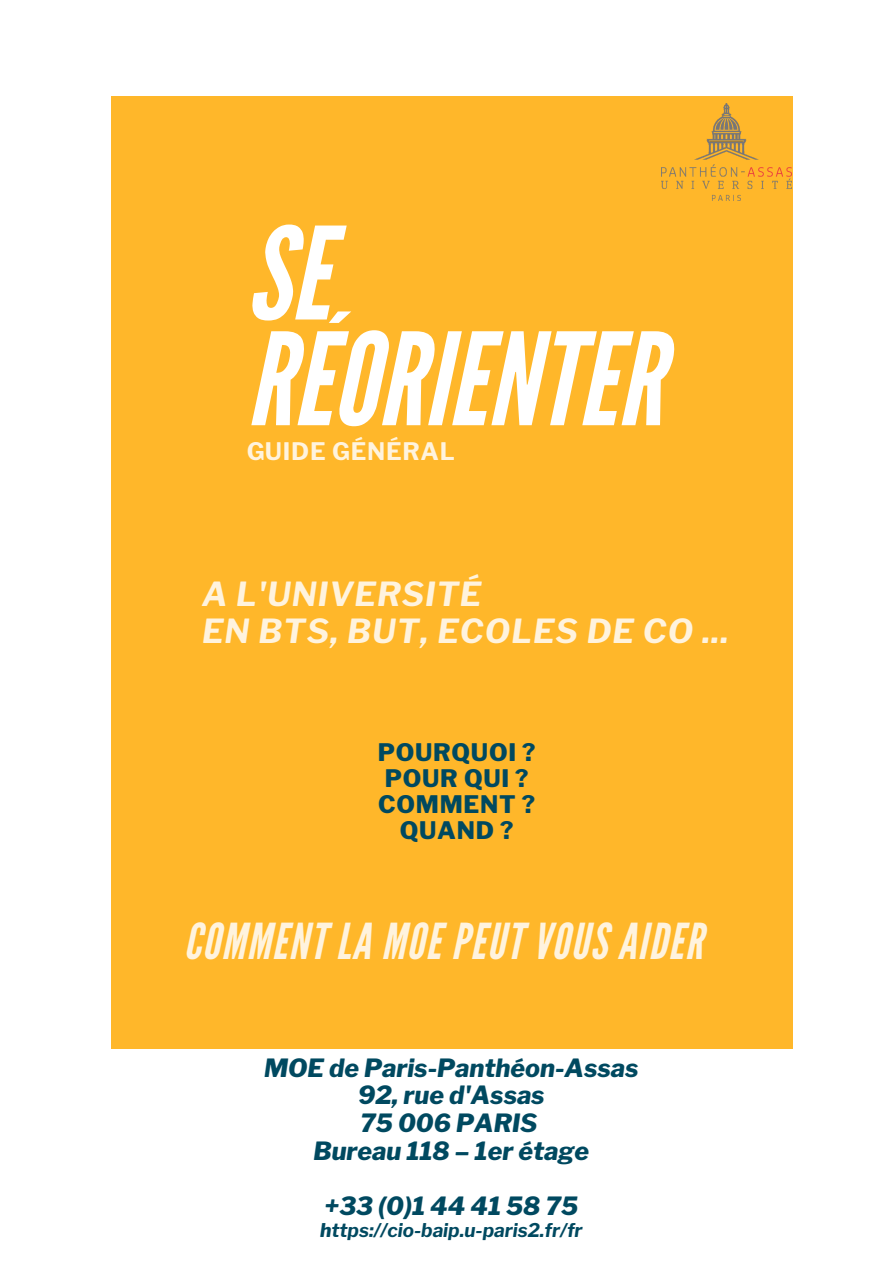
<style>
.page{position:relative;width:893px;height:1264px;background:#fff}
.page>*{position:absolute;margin:0;border:0;box-sizing:border-box;transform-origin:0 0}
.t1{font:italic 127.8px/105.6px "League Gothic";color:#fff}
.t2{font:italic 49.5px "League Gothic";letter-spacing:.03em;color:#fff}
.t3{font:italic 700 33px/37px "Libre Franklin";letter-spacing:.03em;color:#fff}
.t4{font:italic 800 24.9px/27.6px "Libre Franklin";color:#004960;text-align:center}
.t5{font:800 24px/25.8px "Libre Franklin";letter-spacing:.03em;color:#004960;text-align:center}
.t6{font:700 24px "Libre Franklin";letter-spacing:.03em;color:#fff}
.t7{font:italic 700 18.75px "Libre Franklin";color:#004960}
.s1{font-weight:800}
</style>
<div class="page">
<div style="left:111px;top:96px;width:681px;height:952px;background:#ffb72a"></div>
<img style="left:661px;top:104px;width:130px;height:97px">
<h1 class="t1" style="left:246px;top:224px;width:418px">SE<br>RÉORIENTER</h1>
<p class="t6" style="left:246px;top:437px;width:210px">GUIDE GÉNÉRAL</p>
<h3 class="t3" style="left:202px;top:575px;width:528px">A L'UNIVERSITÉ<br>EN BTS, BUT, ECOLES DE CO ...</h3>
<p class="t5" style="left:378px;top:739px;width:159px">POURQUOI ?<br>POUR QUI ?<br>COMMENT ?<br>QUAND ?</p>
<h2 class="t2" style="left:183px;top:912px;width:520px">COMMENT LA MOE PEUT VOUS AIDER</h2>
<p class="t4" style="left:264px;top:1053px;width:376px">MOE de Paris-Panthéon-Assas<br>92, rue d'Assas<br>75 006 PARIS<br>Bureau 118 – 1er étage</p>
<p class="t4" style="left:324px;top:1192px;width:255px">+33 (0)1 44 41 58 75</p>
<p class="t7" style="left:320px;top:1218px;width:264px"><span class="s1">h</span>ttps://cio-baip.u-paris2.fr/fr</p>
</div>
